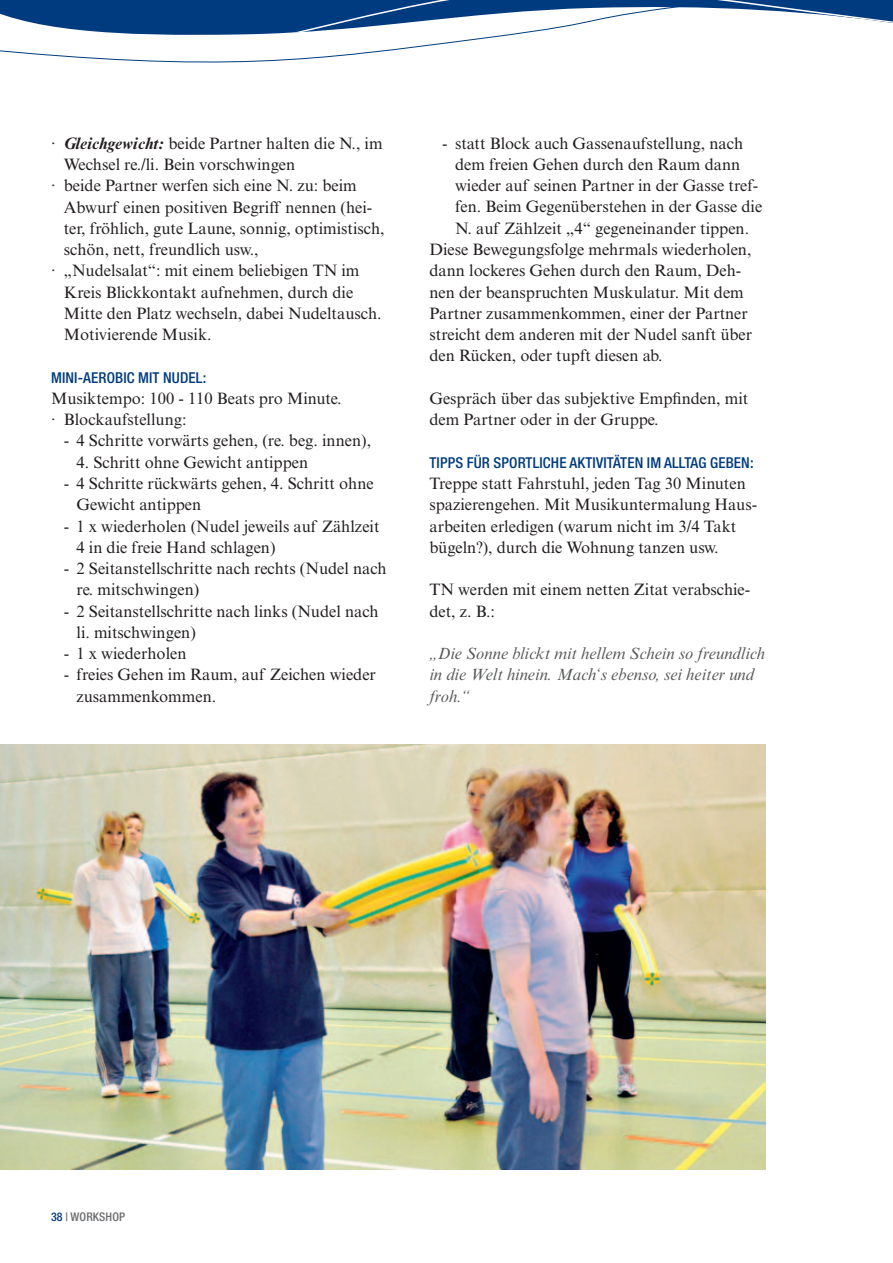
<style>
.page{position:relative;width:893px;height:1263px;background:#fff}
.page>*{position:absolute;margin:0;border:0;box-sizing:border-box;transform-origin:0 0}
.t1{font:16.5px/21.3px "Times New Roman MT Std";color:#231f20}
.t2{font:italic 16.5px/21.3px "Times New Roman MT Std";color:#57585a}
.t3{font:500 condensed 15px "Helvetica Neue LT Std";letter-spacing:.01em;color:#013b7f}
.t4{font:500 condensed 12px "Helvetica Neue LT Std";letter-spacing:.01em;color:#6c6d70}
.s1{font-weight:700;font-style:italic}
.s2{color:#013b7f}
</style>
<div class="page">
<img style="left:0;top:744px;width:765px;height:425px">
<svg style="left:0;top:0;width:893px;height:63px"></svg>
<p class="t1" style="left:51px;top:133px;width:333px">· <span class="s1">Gleichgewicht:</span> beide Partner halten die N., im</p>
<p class="t1" style="left:64px;top:154px;width:233px">Wechsel re./li. Bein vorschwingen</p>
<p class="t1" style="left:51px;top:175px;width:307px">· beide Partner werfen sich eine N. zu: beim</p>
<p class="t1" style="left:64px;top:196px;width:310px">Abwurf einen positiven Begriff nennen (hei-</p>
<p class="t1" style="left:64px;top:218px;width:322px">ter, fröhlich, gute Laune, sonnig, optimistisch,</p>
<p class="t1" style="left:64px;top:239px;width:196px">schön, nett, freundlich usw.,</p>
<p class="t1" style="left:51px;top:260px;width:310px">· „Nudelsalat“: mit einem beliebigen TN im</p>
<p class="t1" style="left:64px;top:281px;width:291px">Kreis Blickkontakt aufnehmen, durch die</p>
<p class="t1" style="left:64px;top:303px;width:319px">Mitte den Platz wechseln, dabei Nudeltausch.</p>
<p class="t1" style="left:64px;top:324px;width:149px">Motivierende Musik.</p>
<p class="t3" style="left:51px;top:368px;width:157px">MINI-AEROBIC MIT NUDEL:</p>
<p class="t1" style="left:51px;top:388px;width:292px">Musiktempo: 100 - 110 Beats pro Minute. · Blockaufstellung:</p>
<p class="t1" style="left:64px;top:430px;width:309px">- 4 Schritte vorwärts gehen, (re. beg. innen),</p>
<p class="t1" style="left:77px;top:451px;width:233px">4. Schritt ohne Gewicht antippen</p>
<p class="t1" style="left:77px;top:473px;width:299px;text-indent:-13px">- 4 Schritte rückwärts gehen, 4. Schritt ohne<br>Gewicht antippen</p>
<p class="t1" style="left:77px;top:515px;width:304px;text-indent:-13px">- 1 x wiederholen (Nudel jeweils auf Zählzeit<br>4 in die freie Hand schlagen)</p>
<p class="t1" style="left:77px;top:558px;width:312px;text-indent:-13px">- 2 Seitanstellschritte nach rechts (Nudel nach re. mitschwingen)</p>
<p class="t1" style="left:77px;top:600px;width:304px;text-indent:-13px">- 2 Seitanstellschritte nach links (Nudel nach li. mitschwingen)</p>
<p class="t1" style="left:64px;top:643px;width:124px">- 1 x wiederholen</p>
<p class="t1" style="left:77px;top:664px;width:301px;text-indent:-13px">- freies Gehen im Raum, auf Zeichen wieder zusammenkommen.</p>
<p class="t1" style="left:442px;top:132px;width:302px">- statt Block auch Gassenaufstellung, nach</p>
<p class="t1" style="left:455px;top:154px;width:287px">dem freien Gehen durch den Raum dann</p>
<p class="t1" style="left:455px;top:175px;width:305px">wieder auf seinen Partner in der Gasse tref-</p>
<p class="t1" style="left:455px;top:196px;width:309px">fen. Beim Gegenüberstehen in der Gasse die</p>
<p class="t1" style="left:455px;top:218px;width:296px">N. auf Zählzeit „4“ gegeneinander tippen.</p>
<p class="t1" style="left:429px;top:239px;width:324px">Diese Bewegungsfolge mehrmals wiederholen,</p>
<p class="t1" style="left:429px;top:260px;width:313px">dann lockeres Gehen durch den Raum, Deh-</p>
<p class="t1" style="left:429px;top:281px;width:316px">nen der beanspruchten Muskulatur. Mit dem</p>
<p class="t1" style="left:429px;top:303px;width:320px">Partner zusammenkommen, einer der Partner</p>
<p class="t1" style="left:429px;top:324px;width:324px">streicht dem anderen mit der Nudel sanft über</p>
<p class="t1" style="left:429px;top:345px;width:235px">den Rücken, oder tupft diesen ab.</p>
<p class="t1" style="left:429px;top:388px;width:320px">Gespräch über das subjektive Empfinden, mit dem Partner oder in der Gruppe.</p>
<p class="t3" style="left:429px;top:453px;width:326px">TIPPS FÜR SPORTLICHE AKTIVITÄTEN IM ALLTAG GEBEN:</p>
<p class="t1" style="left:429px;top:473px;width:329px">Treppe statt Fahrstuhl, jeden Tag 30 Minuten spazierengehen. Mit Musikuntermalung Haus&shy;arbeiten erledigen (warum nicht im 3/4 Takt bügeln?), durch die Wohnung tanzen usw.</p>
<p class="t1" style="left:429px;top:579px;width:322px">TN werden mit einem netten Zitat verabschie&shy;det, z. B.:</p>
<p class="t2" style="left:429px;top:643px;width:337px">„Die Sonne blickt mit hellem Schein so freundlich in die Welt hinein. Mach‘s ebenso, sei heiter und froh.“</p>
<p class="t4" style="left:51px;top:1209px;width:76px"><span class="s2">38</span> | WORKSHOP</p>
</div>
